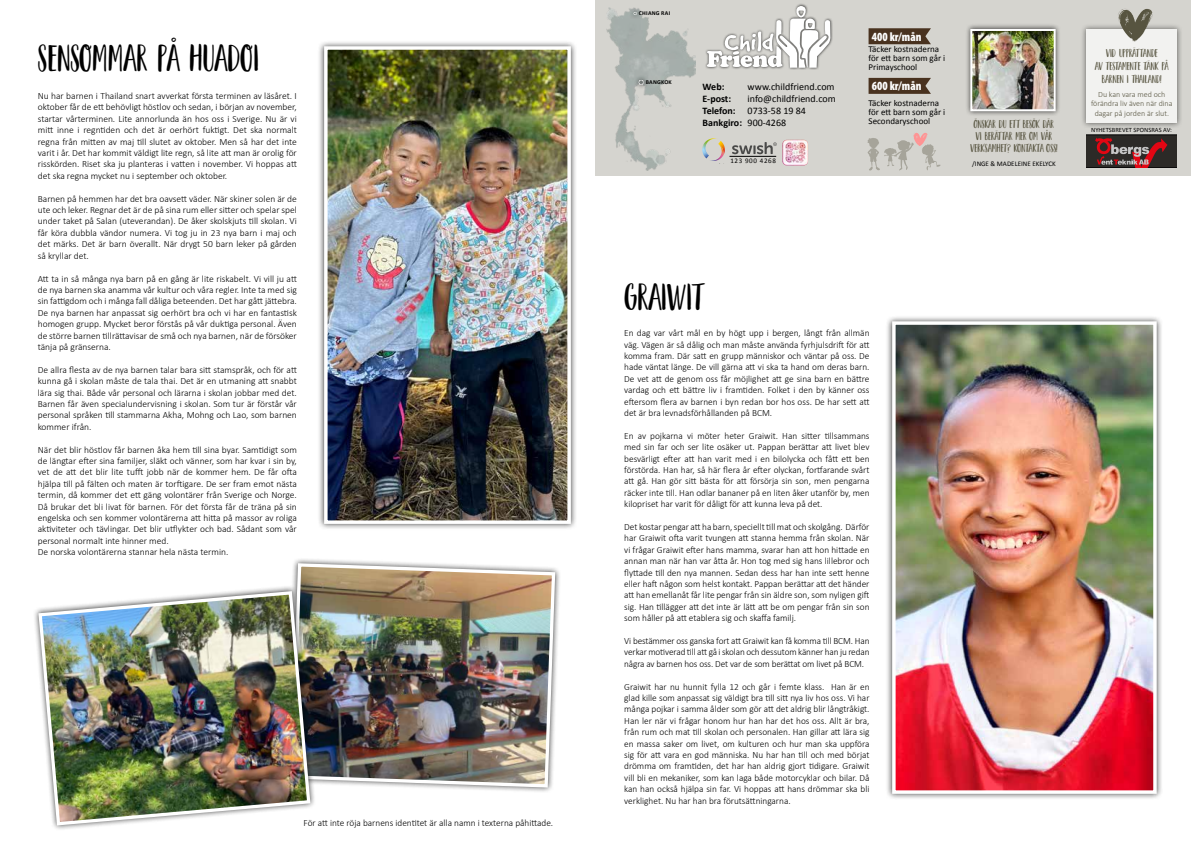
<style>
.page{position:relative;width:1191px;height:842px;background:#fff}
.page>*{position:absolute;margin:0;border:0;box-sizing:border-box;transform-origin:0 0}
.t1{font:36px "Garden Grown US C Caps";color:#000}
.t2{font:900 condensed 12.5px "Myriad Pro";color:#fff;scale:.95 1}
.t3{font:11px/13.2px "Garden Grown US C Caps";color:#575440;text-align:center}
.t4{font:10px/12px "Calibri";color:#000}
.t5{font:700 10px "Calibri";color:#000}
.t6{font:300 9.5px/11.4px "Calibri";color:#000;text-align:justify}
.t7{font:9px/9px "Calibri";color:#000}
.t8{font:300 8px/9.6px "Calibri";color:#575440;text-align:center}
.t9{font:7px "Calibri";color:#000}
.t10{font:7px "Calibri";letter-spacing:.09em;color:#000}
.t11{font:6.5px "Calibri";color:#000}
.t12{font:700 5.9px "Calibri";letter-spacing:.04em;color:#000}
.s1{font-weight:700}
</style>
<div class="page">
<div style="left:595px;top:0;width:596px;height:176px;background:#d5d4cf"></div>
<svg style="left:1086px;top:135px;width:90px;height:33px;background:#573434"></svg>
<div style="left:964px;top:23px;width:97px;height:94px;background:#000;opacity:.75"></div>
<img style="left:973px;top:32px;width:79px;height:76px">
<div style="left:970px;top:29px;width:85px;height:82px;border:2px solid #fff"></div>
<img style="left:606px;top:7px;width:89px;height:163px">
<div style="left:634px;top:75px;width:14px;height:15px;background:#000;opacity:.75"></div>
<svg style="left:636px;top:78px;width:10px;height:9px"></svg>
<div style="left:628px;top:7px;width:13px;height:13px;background:#000;opacity:.75"></div>
<svg style="left:632px;top:11px;width:6px;height:5px"></svg>
<div style="left:704px;top:3px;width:129px;height:67px;background:#000;opacity:.75"></div>
<svg style="left:707px;top:6px;width:123px;height:62px"></svg>
<div style="left:1080px;top:23px;width:102px;height:105px;background:#000;opacity:.75"></div>
<div style="left:1086px;top:29px;width:91px;height:94px;background:#f2f2f0"></div>
<svg style="left:1117px;top:9px;width:35px;height:33px"></svg>
<svg style="left:868px;top:28px;width:63px;height:16px"></svg>
<hr style="left:729px;top:156px;width:47px;height:1px;background:#000">
<svg style="left:702px;top:138px;width:23px;height:19px"></svg>
<svg style="left:732px;top:142px;width:45px;height:12px"></svg>
<img style="left:782px;top:140px;width:26px;height:25px">
<svg style="left:868px;top:78px;width:63px;height:16px"></svg>
<svg style="left:867px;top:132px;width:73px;height:38px"></svg>
<div style="left:885px;top:315px;width:278px;height:485px;background:#000;opacity:.75"></div>
<img style="left:896px;top:325px;width:256px;height:465px">
<div style="left:892px;top:321px;width:264px;height:473px;border:3px solid #fff"></div>
<div style="left:318px;top:40px;width:259px;height:490px;background:#000;opacity:.75"></div>
<img style="left:328px;top:50px;width:239px;height:470px">
<div style="left:324px;top:46px;width:247px;height:478px;border:3px solid #fff"></div>
<div style="left:285px;top:557px;width:276px;height:236px;background:#000;opacity:.75"></div>
<img style="left:289px;top:561px;width:268px;height:228px">
<div style="left:33px;top:585px;width:283px;height:246px;background:#000;opacity:.75"></div>
<img style="left:37px;top:589px;width:275px;height:238px">
<h1 class="t1" style="left:38px;top:37px;width:223px">SENSOMMAR PÅ HUADOI</h1>
<p class="t6" style="left:38px;top:90px;width:261px">Nu har barnen i Thailand snart avverkat första terminen av läsåret. I oktober får de ett behövligt höstlov och sedan, i början av november, startar vårterminen. Lite annorlunda än hos oss i Sverige. Nu är vi mitt inne i regntiden och det är oerhört fuktigt. Det ska normalt regna från mitten av maj till slutet av oktober. Men så har det inte varit i år. Det har kommit väldigt lite regn, så lite att man är orolig för risskörden. Riset ska ju planteras i vatten i november. Vi hoppas att det ska regna mycket nu i september och oktober.</p>
<p class="t6" style="left:38px;top:193px;width:261px">Barnen på hemmen har det bra oavsett väder. När skiner solen är de ute och leker. Regnar det är de på sina rum eller sitter och spelar spel under taket på Salan (uteverandan). De åker skolskjuts till skolan. Vi får köra dubbla vändor numera. Vi tog ju in 23 nya barn i maj och det märks. Det är barn överallt. När drygt 50 barn leker på gården så kryllar det.</p>
<p class="t6" style="left:38px;top:273px;width:261px">Att ta in så många nya barn på en gång är lite riskabelt. Vi vill ju att de nya barnen ska anamma vår kultur och våra regler. Inte ta med sig sin fattigdom och i många fall dåliga beteenden. Det har gått jättebra.<br>De nya barnen har anpassat sig oerhört bra och vi har en fantastisk homogen grupp. Mycket beror förstås på vår duktiga personal. Även de större barnen tillrättavisar de små och nya barnen, när de försöker tänja på gränserna.</p>
<p class="t6" style="left:38px;top:364px;width:261px">De allra flesta av de nya barnen talar bara sitt stamspråk, och för att kunna gå i skolan måste de tala thai. Det är en utmaning att snabbt lära sig thai. Både vår personal och lärarna i skolan jobbar med det.<br>Barnen får även specialundervisning i skolan. Som tur är förstår vår personal språken till stammarna Akha, Mohng och Lao, som barnen kommer ifrån.</p>
<p class="t6" style="left:38px;top:444px;width:261px;text-align:left">När det blir höstlov får barnen åka hem till sina byar. Samtidigt som de längtar efter sina familjer, släkt och vänner, som har kvar i sin by, vet de att det blir lite tufft jobb när de kommer hem. De får ofta hjälpa till på fälten och maten är torftigare. De ser fram emot nästa termin, då kommer det ett gäng volontärer från Sverige och Norge.<br>Då brukar det bli livat för barnen. För det första får de träna på sin engelska och sen kommer volontärerna att hitta på massor av roliga aktiviteter och tävlingar. Det blir utflykter och bad. Sådant som vår personal normalt inte hinner med.<br>De norska volontärerna stannar hela nästa termin.</p>
<p class="t6" style="left:303px;top:817px;width:251px">För att inte röja barnens identitet är alla namn i texterna påhittade.</p>
<p class="t12" style="left:639px;top:10px;width:33px">CHIANG RAI</p>
<p class="t12" style="left:646px;top:79px;width:28px">BANGKOK</p>
<p class="t5" style="left:702px;top:80px;width:23px">Web:</p>
<p class="t4" style="left:747px;top:80px;width:88px">www.childfriend.com</p>
<p class="t5" style="left:702px;top:92px;width:30px">E-post:</p>
<p class="t4" style="left:702px;top:92px;width:135px;text-indent:45px">info@childfriend.com<br><span class="s1">Telefon:</span> 0733-58 19 84<br><span class="s1">Bankgiro:</span> 900-4268</p>
<p class="t10" style="left:730px;top:156px;width:47px">123 900 4268</p>
<h2 class="t2" style="left:872px;top:28px;width:54px">400 kr/mån</h2>
<p class="t7" style="left:868px;top:44px;width:78px">Täcker kostnaderna för ett barn som går i<br>Primayschool</p>
<p class="t7" style="left:868px;top:98px;width:78px">Täcker kostnaderna för ett barn som går i<br>Secondaryschool</p>
<h2 class="t2" style="left:872px;top:77px;width:54px">600 kr/mån</h2>
<p class="t3" style="left:970px;top:118px;width:89px;line-height:12px">ÖNSKAR DU ETT BESÖK DÄR<br>VI BERÄTTAR MER OM VÅR<br>VERKSAMHET? KONTAKTA OSS!</p>
<p class="t9" style="left:972px;top:159px;width:85px">/INGE &amp; MADELEINE EKELYCK</p>
<p class="t3" style="left:1095px;top:47px;width:75px">VID UPPRÄTTANDE<br>AV TESTAMENTE TÄNK PÅ<br>BARNEN I THAILAND!</p>
<p class="t8" style="left:1091px;top:89px;width:83px">Du kan vara med och förändra liv även när dina dagar på jorden är slut.</p>
<p class="t11" style="left:1091px;top:126px;width:82px">NYHETSBREVET SPONSRAS AV:</p>
<h1 class="t1" style="left:624px;top:276px;width:80px">GRAIWIT</h1>
<p class="t6" style="left:624px;top:327px;width:247px">En dag var vårt mål en by högt upp i bergen, långt från allmän väg. Vägen är så dålig och man måste använda fyrhjulsdrift för att komma fram. Där satt en grupp människor och väntar på oss. De hade väntat länge. De vill gärna att vi ska ta hand om deras barn.<br>De vet att de genom oss får möjlighet att ge sina barn en bättre vardag och ett bättre liv i framtiden. Folket i den by känner oss eftersom flera av barnen i byn redan bor hos oss. De har sett att det är bra levnadsförhållanden på BCM.</p>
<p class="t6" style="left:624px;top:430px;width:247px">En av pojkarna vi möter heter Graiwit. Han sitter tillsammans med sin far och ser lite osäker ut. Pappan berättar att livet blev besvärligt efter att han varit med i en bilolycka och fått ett ben förstörda. Han har, så här flera år efter olyckan, fortfarande svårt att gå. Han gör sitt bästa för att försörja sin son, men pengarna räcker inte till. Han odlar bananer på en liten åker utanför by, men kilopriset har varit för dåligt för att kunna leva på det.</p>
<p class="t6" style="left:624px;top:521px;width:247px">Det kostar pengar att ha barn, speciellt till mat och skolgång. Därför har Graiwit ofta varit tvungen att stanna hemma från skolan. När vi frågar Graiwit efter hans mamma, svarar han att hon hittade en annan man när han var åtta år. Hon tog med sig hans lillebror och flyttade till den nya mannen. Sedan dess har han inte sett henne eller haft någon som helst kontakt. Pappan berättar att det händer att han emellanåt får lite pengar från sin äldre son, som nyligen gift sig. Han tillägger att det inte är lätt att be om pengar från sin son som håller på att etablera sig och skaffa familj.</p>
<p class="t6" style="left:624px;top:635px;width:247px">Vi bestämmer oss ganska fort att Graiwit kan få komma till BCM. Han verkar motiverad till att gå i skolan och dessutom känner han ju redan några av barnen hos oss. Det var de som berättat om livet på BCM.</p>
<p class="t6" style="left:624px;top:681px;width:247px">Graiwit har nu hunnit fylla 12 och går i femte klass. Han är en glad kille som anpassat sig väldigt bra till sitt nya liv hos oss. Vi har många pojkar i samma ålder som gör att det aldrig blir långtråkigt.<br>Han ler när vi frågar honom hur han har det hos oss. Allt är bra, från rum och mat till skolan och personalen. Han gillar att lära sig en massa saker om livet, om kulturen och hur man ska uppföra sig för att vara en god människa. Nu har han till och med börjat drömma om framtiden, det har han aldrig gjort tidigare. Graiwit vill bli en mekaniker, som kan laga både motorcyklar och bilar. Då kan han också hjälpa sin far. Vi hoppas att hans drömmar ska bli verklighet. Nu har han bra förutsättningarna.</p>
</div>
